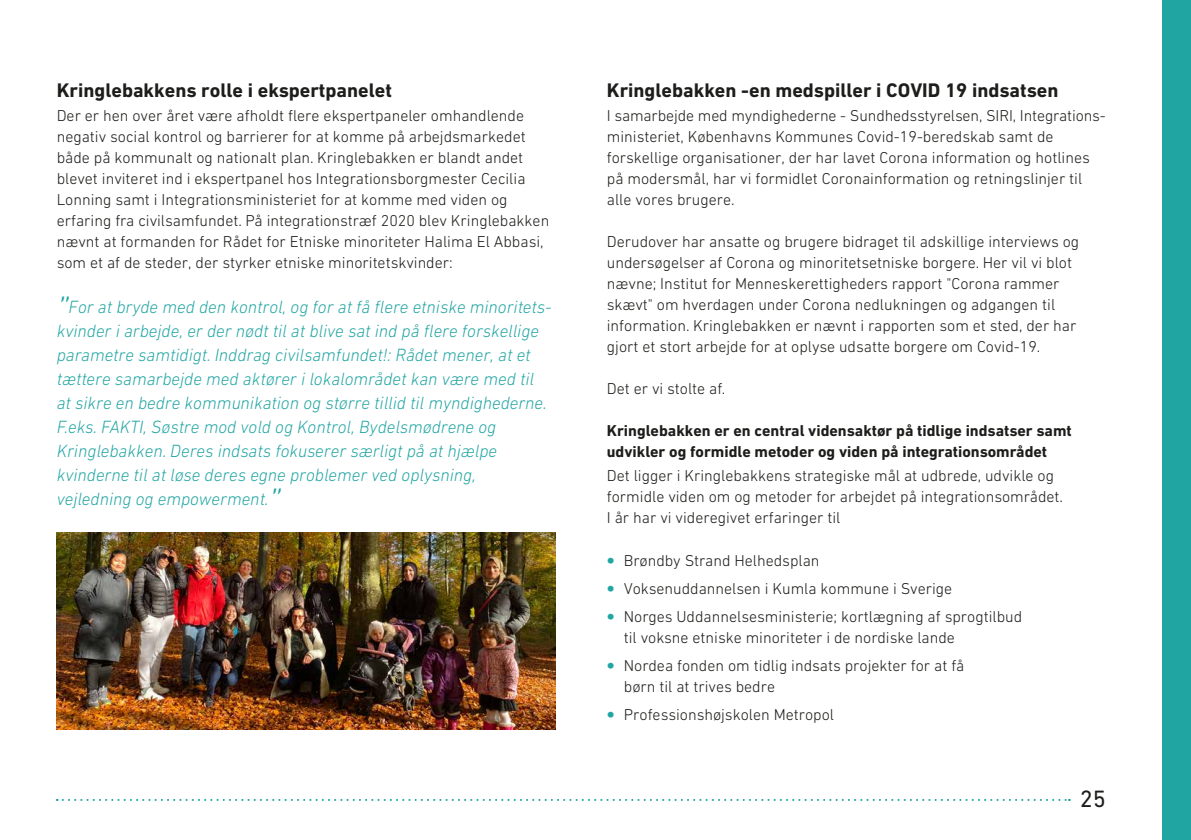
<style>
.page{position:relative;width:1191px;height:840px;background:#fff}
.page>*{position:absolute;margin:0;border:0;box-sizing:border-box;transform-origin:0 0}
.t1{font:24px "DIN Next CYR";color:#1d1d1b}
.t2{font:700 20px "DIN Next CYR";color:#1d1d1b}
.t3{font:italic 300 18px/24px "DIN Next CYR";color:#21a5a3}
.t4{font:300 16px/21px "DIN Next CYR";color:#1d1d1b}
.t5{font:700 16px/21px "DIN Next CYR";color:#1d1d1b}
.s1{font-size:36px}
.s2{font-family:"Myriad Pro";font-weight:400;font-size:28px;color:#21a5a3}
</style>
<div class="page">
<div style="left:1162px;top:0;width:29px;height:839px;background:#21a5a3"></div>
<svg style="left:57px;top:799px;width:1013px;height:1px"></svg>
<img style="left:57px;top:532px;width:499px;height:196px">
<p class="t2" style="left:57px;top:78px;width:337px">Kringlebakkens rolle i ekspertpanelet</p>
<p class="t4" style="left:57px;top:104px;width:494px">Der er hen over året være afholdt flere ekspertpaneler omhandlende negativ social kontrol og barrierer for at komme på arbejdsmarkedet både på kommunalt og nationalt plan. Kringlebakken er blandt andet blevet inviteret ind i ekspertpanel hos Integrationsborgmester Cecilia Lonning samt i Integrationsministeriet for at komme med viden og erfaring fra civilsamfundet. På integrationstræf 2020 blev Kringlebakken nævnt at formanden for Rådet for Etniske minoriteter Halima El Abbasi, som et af de steder, der styrker etniske minoritetskvinder:</p>
<p class="t3" style="left:57px;top:294px;width:496px"><span class="s1">”</span>For at bryde med den kontrol, og for at få flere etniske minoritets&shy;kvinder i arbejde, er der nødt til at blive sat ind på flere forskellige parametre samtidigt. Inddrag civilsamfundet!: Rådet mener, at et tættere samarbejde med aktører i lokalområdet kan være med til at sikre en bedre kommunikation og større tillid til myndighederne.<br>F.eks. FAKTI, Søstre mod vold og Kontrol, Bydelsmødrene og Kringlebakken. Deres indsats fokuserer særligt på at hjælpe kvinderne til at løse deres egne problemer ved oplysning, vejledning og empowerment.<span class="s1">”</span></p>
<p class="t2" style="left:607px;top:78px;width:453px">Kringlebakken -en medspiller i COVID 19 indsatsen</p>
<p class="t4" style="left:607px;top:104px;width:500px">I samarbejde med myndighederne - Sundhedsstyrelsen, SIRI, Integrations&shy;ministeriet, Københavns Kommunes Covid-19-beredskab samt de forskellige organisationer, der har lavet Corona information og hotlines på modersmål, har vi formidlet Coronainformation og retningslinjer til alle vores brugere.</p>
<p class="t4" style="left:607px;top:230px;width:474px">Derudover har ansatte og brugere bidraget til adskillige interviews og undersøgelser af Corona og minoritetsetniske borgere. Her vil vi blot nævne; Institut for Menneskerettigheders rapport "Corona rammer skævt" om hverdagen under Corona nedlukningen og adgangen til information. Kringlebakken er nævnt i rapporten som et sted, der har gjort et stort arbejde for at oplyse udsatte borgere om Covid-19.</p>
<p class="t4" style="left:607px;top:377px;width:120px">Det er vi stolte af.</p>
<p class="t5" style="left:607px;top:419px;width:466px">Kringlebakken er en central vidensaktør på tidlige indsatser samt udvikler og formidle metoder og viden på integrationsområdet</p>
<p class="t4" style="left:607px;top:464px;width:458px">Det ligger i Kringlebakkens strategiske mål at udbrede, udvikle og formidle viden om og metoder for arbejdet på integrationsområdet.<br>I år har vi videregivet erfaringer til</p>
<p class="t4" style="left:607px;top:549px;width:214px"><span class="s2">•</span> Brøndby Strand Helhedsplan</p>
<p class="t4" style="left:607px;top:577px;width:347px"><span class="s2">•</span> Voksenuddannelsen i Kumla kommune i Sverige</p>
<p class="t4" style="left:624px;top:605px;width:400px;text-indent:-17px"><span class="s2">•</span> Norges Uddannelsesministerie; kortlægning af sprogtilbud til voksne etniske minoriteter i de nordiske lande</p>
<p class="t4" style="left:624px;top:654px;width:342px;text-indent:-17px"><span class="s2">•</span> Nordea fonden om tidlig indsats projekter for at få børn til at trives bedre</p>
<p class="t4" style="left:607px;top:703px;width:229px"><span class="s2">•</span> Professionshøjskolen Metropol</p>
<h1 class="t1" style="left:1080px;top:784px;width:28px">25</h1>
</div>
